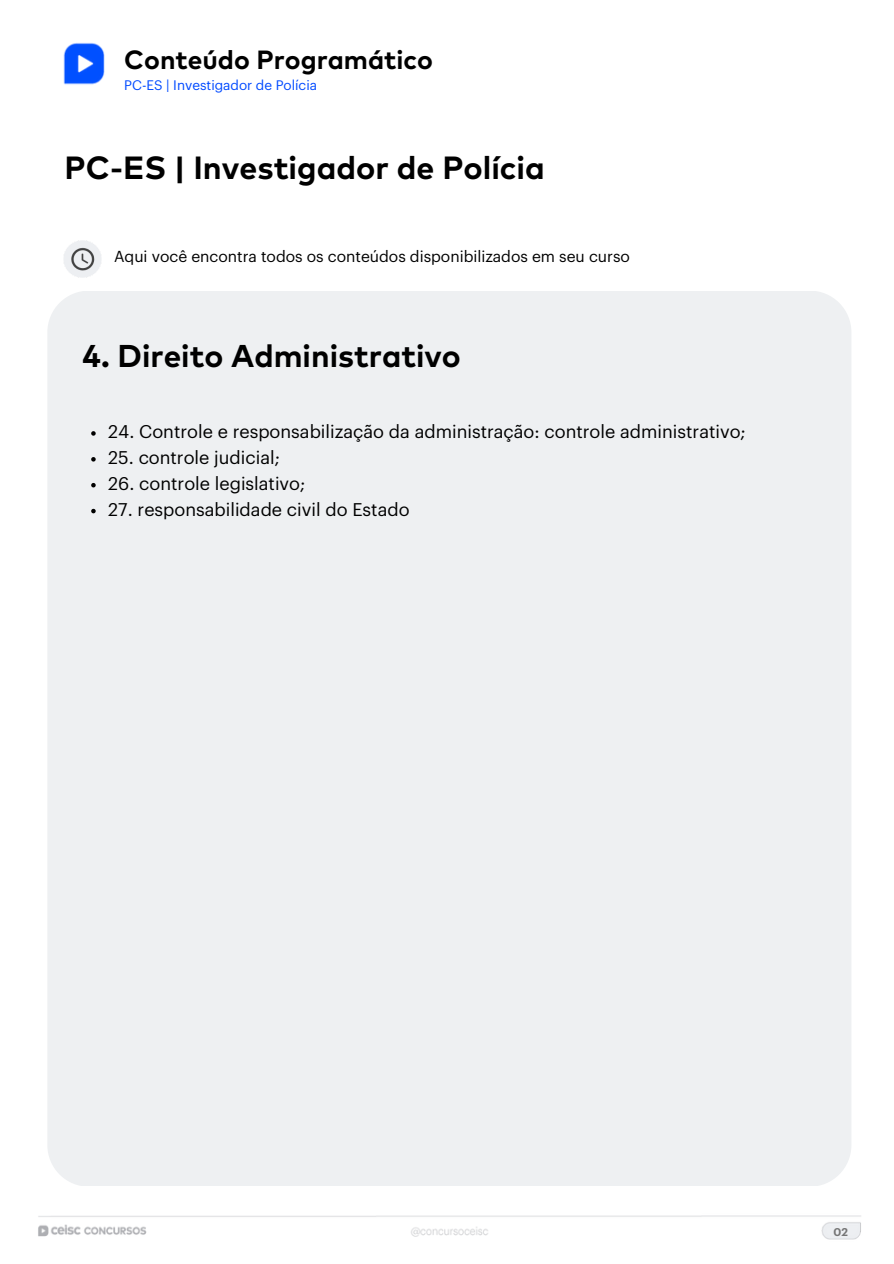
<style>
.page{position:relative;width:894px;height:1264px;background:#fff}
.page>*{position:absolute;margin:0;border:0;box-sizing:border-box;transform-origin:0 0}
.t1{font:700 32.1px "Mark Pro";color:#000}
.t2{font:700 31.5px "Mark Pro";color:#000}
.t3{font:700 26.25px "Mark Pro";color:#000}
.t4{font:18px "Graphik";color:#000}
.t5{font:15.6px "Graphik";color:#000}
.t6{font:13.5px "Graphik";color:#004aff}
.t7{font:600 11.1px "Graphik";color:#757575}
</style>
<div class="page">
<img style="left:63px;top:43px;width:42px;height:42px">
<img style="left:64px;top:240px;width:38px;height:38px">
<div style="left:47px;top:291px;width:804px;height:894px;background:#eef0f2"></div>
<svg style="left:91px;top:431px;width:5px;height:4px"></svg>
<svg style="left:91px;top:457px;width:5px;height:4px"></svg>
<svg style="left:91px;top:483px;width:5px;height:4px"></svg>
<svg style="left:91px;top:509px;width:5px;height:4px"></svg>
<img style="left:38px;top:1215px;width:823px;height:25px">
<p class="t3" style="left:124px;top:48px;width:310px">Conteúdo Programático</p>
<p class="t6" style="left:124px;top:79px;width:194px">PC-ES | Investigador de Polícia</p>
<p class="t1" style="left:65px;top:153px;width:481px">PC-ES | Investigador de Polícia</p>
<p class="t5" style="left:114px;top:249px;width:517px">Aqui você encontra todos os conteúdos disponibilizados em seu curso</p>
<p class="t2" style="left:83px;top:342px;width:379px">4. Direito Administrativo</p>
<p class="t4" style="left:108px;top:423px;width:639px">24. Controle e responsabilização da administração: controle administrativo;</p>
<h1 class="t4" style="left:108px;top:449px;width:173px">25. controle judicial;</h1>
<p class="t4" style="left:108px;top:475px;width:198px">26. controle legislativo;</p>
<h3 class="t4" style="left:108px;top:501px;width:303px">27. responsabilidade civil do Estado</h3>
<p class="t7" style="left:833px;top:1227px;width:16px">02</p>
</div>
